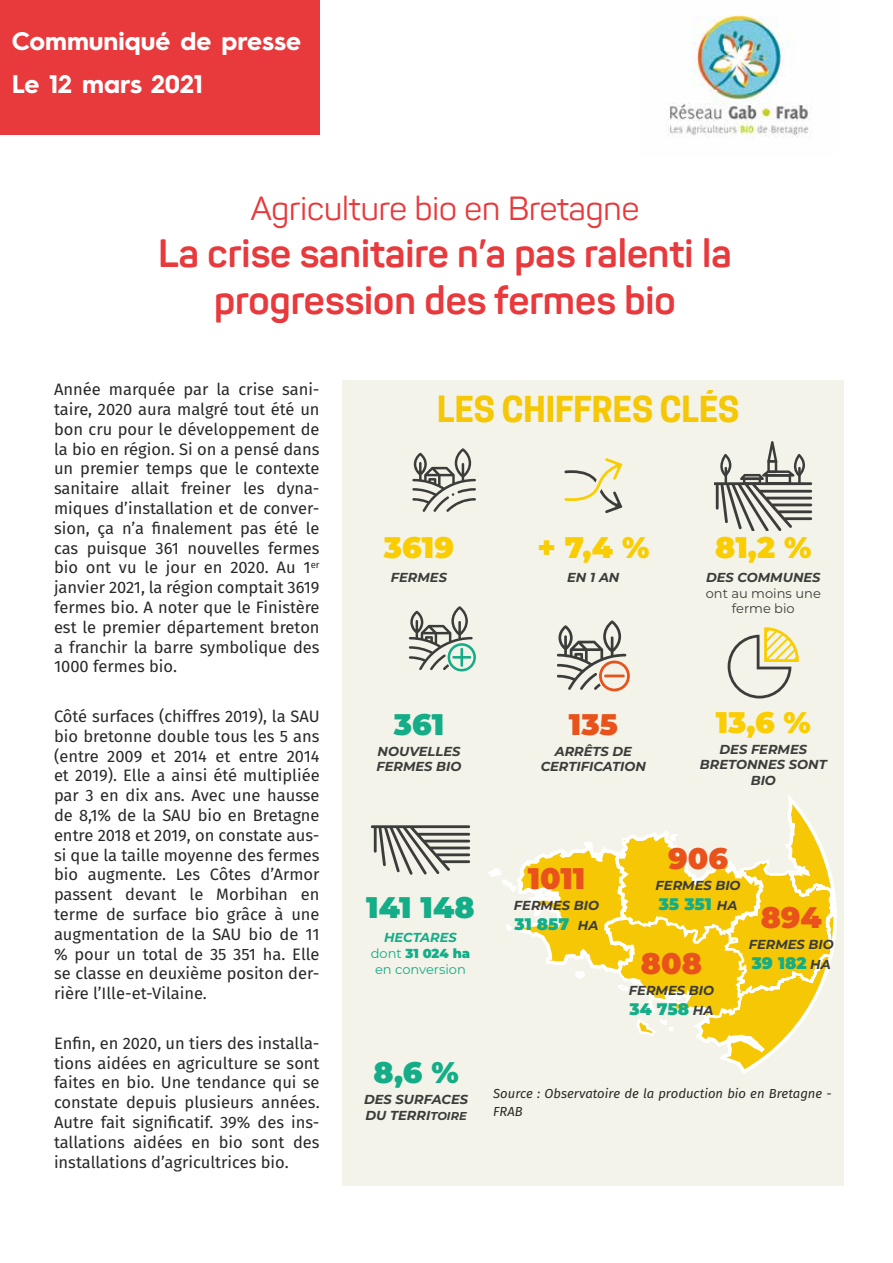
<style>
.page{position:relative;width:893px;height:1263px;background:#fff}
.page>*{position:absolute;margin:0;border:0;box-sizing:border-box;transform-origin:0 0}
.t1{font:700 39px/46.8px "Panton";color:#e8393c;text-align:center}
.t2{font:700 33.45px "Coo Hew";color:#f5c705}
.t3{font:33px "Panton";color:#e8393c}
.t4{font:900 29.7px "Montserrat";color:#facd00}
.t5{font:900 29.7px "Montserrat";color:#e9531b}
.t6{font:900 29.7px "Montserrat";color:#14ad88}
.t7{font:900 29.7px "Montserrat";color:#13ad88}
.t8{font:700 25.5px/43.3px "Hurme Geometric Sans 3";color:#fff}
.t9{font:900 16.8px "Montserrat";color:#13ad88}
.t10{font:16.5px/19.8px "Fira Sans";color:#282827;text-align:justify}
.t11{font:italic 700 13.05px/15.6px "Montserrat";color:#3c3c3b}
.t12{font:italic 13.05px/18px "Fira Sans";color:#282827}
.t13{font:13.05px/15.6px "Montserrat";color:#13ad88;text-align:center}
.t14{font:13.05px/15.6px "Montserrat";color:#3c3c3b;text-align:center}
.s1{font-weight:700;font-style:italic}
.s2{font-weight:900}
.s3{font-weight:700;font-style:italic;font-size:13.05px;color:#3c3c3b}
.s4{font-size:11.4px}
</style>
<div class="page">
<img style="left:667px;top:15px;width:145px;height:123px">
<div style="left:0;top:0;width:320px;height:135px;background:#e8393c"></div>
<div style="left:343px;top:381px;width:501px;height:805px;background:#f3f3e9"></div>
<svg style="left:488px;top:794px;width:349px;height:280px"></svg>
<svg style="left:564px;top:458px;width:58px;height:55px"></svg>
<svg style="left:728px;top:627px;width:71px;height:71px"></svg>
<svg style="left:557px;top:620px;width:73px;height:71px"></svg>
<hr style="left:604px;top:674px;width:21px;height:3px;background:#e9531b">
<svg style="left:714px;top:441px;width:98px;height:89px"></svg>
<svg style="left:371px;top:825px;width:99px;height:50px"></svg>
<svg style="left:412px;top:448px;width:64px;height:64px"></svg>
<svg style="left:409px;top:606px;width:67px;height:65px"></svg>
<h3 class="t8" style="left:12px;top:18px;width:291px">Communiqué de presse<br>Le 12 mars 2021</h3>
<h3 class="t3" style="left:251px;top:189px;width:390px">Agriculture bio en Bretagne</h3>
<h1 class="t1" style="left:158px;top:230px;width:575px">La crise sanitaire n’a pas ralenti la progression des fermes bio</h1>
<p class="t10" style="left:54px;top:379px;width:267px">Année marquée par la crise sani&shy;taire, 2020 aura malgré tout été un bon cru pour le développement de la bio en région. Si on a pensé dans un premier temps que le contexte sanitaire allait freiner les dyna&shy;miques d’installation et de conver&shy;sion, ça n’a finalement pas été le cas puisque 361 nouvelles fermes bio ont vu le jour en 2020. Au 1<sup>er </sup>janvier 2021, la région comptait 3619 fermes bio. A noter que le Finistère est le premier département breton a franchir la barre symbolique des 1000 fermes bio.</p>
<p class="t10" style="left:54px;top:706px;width:267px">Côté surfaces (chiffres 2019), la SAU bio bretonne double tous les 5 ans (entre 2009 et 2014 et entre 2014 et 2019). Elle a ainsi été multipliée par 3 en dix ans. Avec une hausse de 8,1% de la SAU bio en Bretagne entre 2018 et 2019, on constate aus&shy;si que la taille moyenne des fermes bio augmente. Les Côtes d’Armor passent devant le Morbihan en terme de surface bio grâce à une augmentation de la SAU bio de 11 % pour un total de 35 351 ha. Elle se classe en deuxième positon der&shy;rière l’Ille-et-Vilaine.</p>
<p class="t10" style="left:54px;top:1033px;width:267px">Enfin, en 2020, un tiers des installa&shy;tions aidées en agriculture se sont faites en bio. Une tendance qui se constate depuis plusieurs années.<br>Autre fait significatif. 39% des ins&shy;tallations aidées en bio sont des installations d’agricultrices bio.</p>
<h2 class="t2" style="left:437px;top:390px;width:304px">LES CHIFFRES CLÉS</h2>
<h3 class="t4" style="left:384px;top:525px;width:72px">3619</h3>
<p class="t11" style="left:391px;top:569px;width:58px">FERMES</p>
<h3 class="t6" style="left:394px;top:702px;width:52px">361</h3>
<p class="t11" style="left:376px;top:743px;width:87px">NOUVELLES<br>FERMES BIO</p>
<h3 class="t7" style="left:366px;top:885px;width:110px">141 148</h3>
<p class="t13" style="left:371px;top:929px;width:101px"><span class="s1">HECTARES </span>dont <span class="s2">31 024 ha </span>en conversion</p>
<h3 class="t4" style="left:537px;top:525px;width:114px">+ 7,4 %</h3>
<p class="t11" style="left:567px;top:569px;width:54px">EN 1 AN</p>
<h3 class="t5" style="left:569px;top:702px;width:50px">135</h3>
<p class="t11" style="left:541px;top:743px;width:107px;text-align:center">ARRÊTS DE<br>CERTIFICATION</p>
<h3 class="t4" style="left:715px;top:525px;width:98px">81,2 %</h3>
<p class="t11" style="left:706px;top:569px;width:116px">DES COMMUNES</p>
<p class="t14" style="left:706px;top:585px;width:117px">ont au moins une ferme bio</p>
<h3 class="t4" style="left:716px;top:700px;width:97px">13,6 %</h3>
<p class="t11" style="left:700px;top:740px;width:128px;text-align:center">DES FERMES<br>BRETONNES SONT<br>BIO</p>
<h3 class="t5" style="left:528px;top:856px;width:59px">1011</h3>
<p class="t11" style="left:514px;top:897px;width:87px">FERMES BIO</p>
<p class="t9" style="left:514px;top:912px;width:85px">31 857 <span class="s3">HA</span></p>
<h3 class="t5" style="left:668px;top:836px;width:61px">906</h3>
<p class="t11" style="left:656px;top:877px;width:87px">FERMES BIO</p>
<p class="t9" style="left:659px;top:892px;width:80px">35 351 <span class="s3">HA</span></p>
<h3 class="t5" style="left:761px;top:895px;width:63px">894</h3>
<p class="t11" style="left:749px;top:936px;width:87px">FERMES BIO</p>
<h3 class="t5" style="left:641px;top:941px;width:62px">808</h3>
<p class="t9" style="left:752px;top:951px;width:81px">39 182 <span class="s3">HA</span></p>
<p class="t11" style="left:629px;top:982px;width:87px">FERMES BIO</p>
<p class="t9" style="left:630px;top:996px;width:85px">34 758 <span class="s3">HA</span></p>
<h3 class="t6" style="left:374px;top:1050px;width:86px">8,6 %</h3>
<p class="t11" style="left:364px;top:1091px;width:106px">DES SURFACES<br>DU TERRI<span class="s4">TOIRE</span></p>
<p class="t12" style="left:493px;top:1084px;width:340px">Source : Observatoire de la production bio en Bretagne -<br>FRAB</p>
</div>
